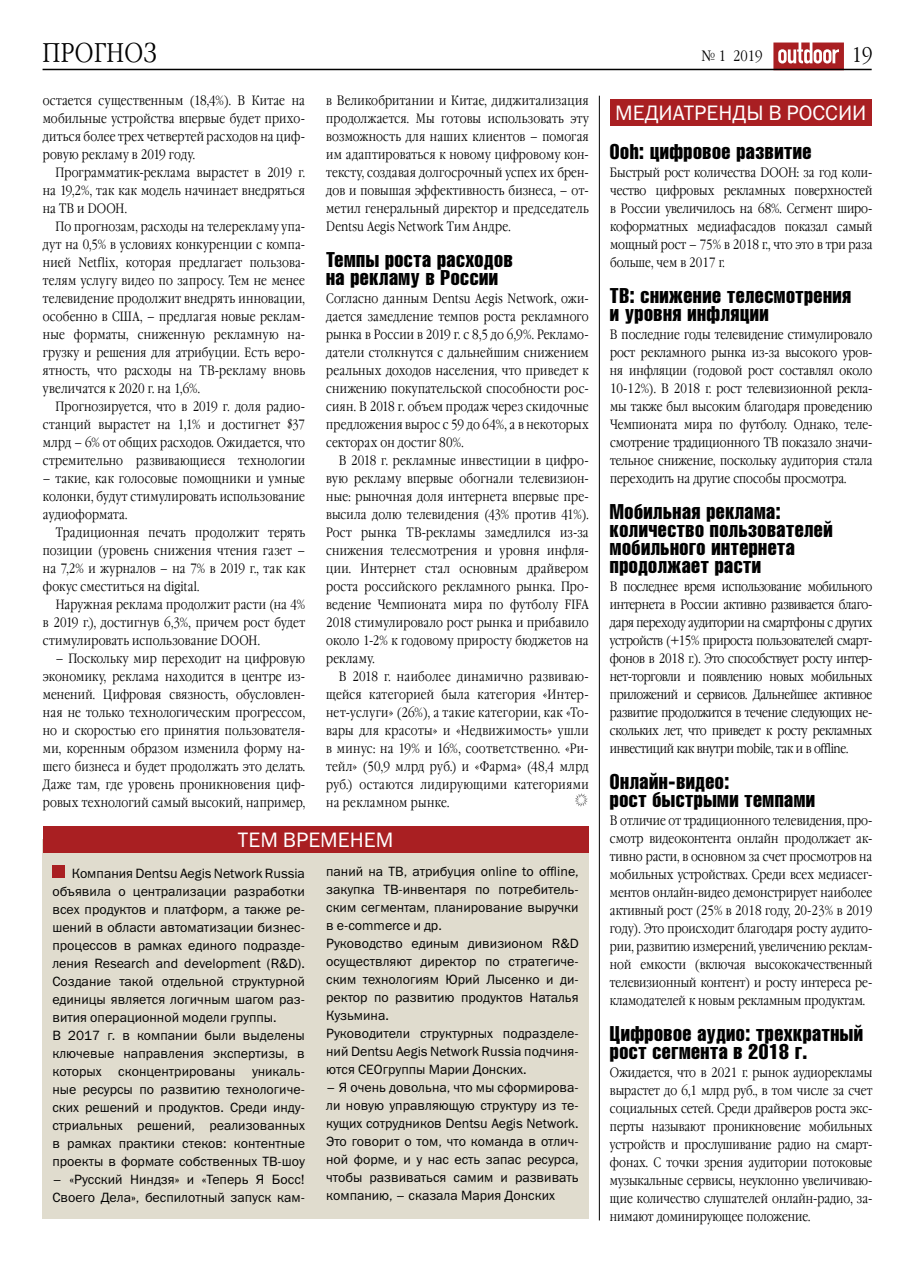
<style>
.page{position:relative;width:915px;height:1263px;background:#fff}
.page>*{position:absolute;margin:0;border:0;box-sizing:border-box;transform-origin:0 0}
.t1{font:300 27px "Garamond Narrow C";letter-spacing:.02em;color:#000}
.t2{font:21px/18px "Helios Compressed";letter-spacing:.025em;color:#000}
.t3{font:21px "Franklin Gothic Book C";color:#fff}
.t4{font:300 21px "Garamond Narrow C";color:#000}
.t5{font:300 15px "Garamond Narrow C";color:#000}
.t6{font:300 13.5px/18px "Garamond Narrow C";letter-spacing:.005em;color:#000;text-align:justify}
.t7{font:13.5px/18px "Franklin Gothic Book C";color:#000}
</style>
<div class="page">
<svg style="left:773px;top:43px;width:70px;height:26px"></svg>
<hr style="left:43px;top:69px;width:828px;height:1px;background:#000">
<div style="left:43px;top:840px;width:545px;height:379px;background:#e0dcce"></div>
<div style="left:43px;top:827px;width:545px;height:26px;background:#a91f22"></div>
<div style="left:609px;top:100px;width:262px;height:26px;background:#a91f22"></div>
<div style="left:52px;top:865px;width:13px;height:13px;background:#a91f22"></div>
<hr style="left:598px;top:96px;width:1px;height:1124px;background:#000">
<svg style="left:575px;top:793px;width:12px;height:14px"></svg>
<h1 class="t1" style="left:43px;top:38px;width:116px">прогноз</h1>
<p class="t5" style="left:701px;top:48px;width:62px">№ 1 2019</p>
<h2 class="t4" style="left:851px;top:43px;width:22px">19</h2>
<p class="t6" style="left:43px;top:92px;width:263px">остается существенным (18,4%). В Китае на мобильные устройства впервые будет прихо&shy;диться более трех четвертей расходов на циф&shy;ровую рекламу в 2019 году.</p>
<p class="t6" style="left:43px;top:164px;width:263px;text-indent:13px">Программатик-реклама вырастет в 2019 г. на 19,2%, так как модель начинает внедряться на ТВ и DOOH.</p>
<p class="t6" style="left:43px;top:218px;width:264px;text-indent:13px">По прогнозам, расходы на телерекламу упа&shy;дут на 0,5% в условиях конкуренции c компа&shy;нией Netflix, которая предлагает пользова&shy;телям услугу видео по запросу. Тем не менее телевидение продолжит внедрять инновации, особенно в США, – предлагая новые реклам&shy;ные форматы, сниженную рекламную на&shy;грузку и решения для атрибуции. Есть веро&shy;ятность, что расходы на ТВ-рекламу вновь увеличатся к 2020 г. на 1,6%.</p>
<p class="t6" style="left:43px;top:398px;width:263px;text-indent:13px">Прогнозируется, что в 2019 г. доля радио&shy;станций вырастет на 1,1% и достигнет $37 млрд – 6% от общих расходов. Ожидается, что стремительно развивающиеся технологии</p>
<p class="t6" style="left:43px;top:470px;width:263px">– такие, как голосовые помощники и умные колонки, будут стимулировать использование аудиоформата.</p>
<p class="t6" style="left:43px;top:524px;width:263px;text-indent:13px">Традиционная печать продолжит терять позиции (уровень снижения чтения газет – на 7,2% и журналов – на 7% в 2019 г., так как фокус сместиться на digital.</p>
<p class="t6" style="left:43px;top:596px;width:263px;text-indent:13px">Наружная реклама продолжит расти (на 4% в 2019 г.), достигнув 6,3%, причем рост будет стимулировать использование DOOH.</p>
<p class="t6" style="left:43px;top:650px;width:263px;text-indent:13px">– Поскольку мир переходит на цифровую экономику, реклама находится в центре из&shy;менений. Цифровая связность, обусловлен&shy;ная не только технологическим прогрессом, но и скоростью его принятия пользователя&shy;ми, коренным образом изменила форму на&shy;шего бизнеса и будет продолжать это делать.<br>Даже там, где уровень проникновения циф&shy;ровых технологий самый высокий, например,</p>
<p class="t6" style="left:326px;top:92px;width:264px">в Великобритании и Китае, диджитализация продолжается. Мы готовы использовать эту возможность для наших клиентов – помогая им адаптироваться к новому цифровому кон&shy;тексту, создавая долгосрочный успех их брен&shy;дов и повышая эффективность бизнеса, – от&shy;метил генеральный директор и председатель Dentsu Aegis Network Тим Андре.</p>
<h2 class="t2" style="left:326px;top:250px;width:188px">Темпы роста расходов на рекламу в России</h2>
<p class="t6" style="left:326px;top:290px;width:264px">Согласно данным Dentsu Aegis Network, ожи&shy;дается замедление темпов роста рекламного рынка в России в 2019 г. с 8,5 до 6,9%. Рекламо&shy;датели столкнутся с дальнейшим снижением реальных доходов населения, что приведет к снижению покупательской способности рос&shy;сиян. В 2018 г. объем продаж через скидочные предложения вырос с 59 до 64%, а в некоторых секторах он достиг 80%.</p>
<p class="t6" style="left:326px;top:452px;width:264px;text-indent:13px">В 2018 г. рекламные инвестиции в цифро&shy;вую рекламу впервые обогнали телевизион&shy;ные: рыночная доля интернета впервые пре&shy;высила долю телевидения (43% против 41%).<br>Рост рынка ТВ-рекламы замедлился из-за снижения телесмотрения и уровня инфля&shy;ции. Интернет стал основным драйвером роста российского рекламного рынка. Про&shy;ведение Чемпионата мира по футболу FIFA 2018 стимулировало рост рынка и прибавило около 1-2% к годовому приросту бюджетов на рекламу.</p>
<p class="t6" style="left:326px;top:668px;width:264px;text-indent:13px">В 2018 г. наиболее динамично развиваю&shy;щейся категорией была категория «Интер&shy;нет-услуги» (26%), а такие категории, как «То&shy;вары для красоты» и «Недвижимость» ушли в минус: на 19% и 16%, соответственно. «Ри&shy;тейл» (50,9 млрд руб.) и «Фарма» (48,4 млрд руб.) остаются лидирующими категориями на рекламном рынке.</p>
<h2 class="t3" style="left:238px;top:828px;width:14px">тем</h2>
<h2 class="t3" style="left:283px;top:828px;width:15px">временем</h2>
<p class="t7" style="left:52px;top:864px;width:254px;text-indent:20px">Компания Dentsu Aegis Network Russia объявила о централизации разработки всех продуктов и платформ, а также ре&shy;шений в области автоматизации бизнес&shy;процессов в рамках единого подразде&shy;ления Research and development (R&amp;D).<br>Создание такой отдельной структурной единицы является логичным шагом раз&shy;вития операционной модели группы.<br>В 2017 г. в компании были выделены ключевые направления экспертизы, в которых сконцентрированы уникаль&shy;ные ресурсы по развитию технологиче&shy;ских решений и продуктов. Среди инду&shy;стриальных решений, реализованных в рамках практики стеков: контентные проекты в формате собственных ТВ-шоу</p>
<p class="t7" style="left:52px;top:1170px;width:254px">– «Русский Ниндзя» и «Теперь Я Босс!<br>Своего Дела», беспилотный запуск кам-</p>
<p class="t7" style="left:326px;top:862px;width:254px">паний на ТВ, атрибуция online to offline, закупка ТВ-инвентаря по потребитель&shy;ским сегментам, планирование выручки в e-commerce и др.<br>Руководство единым дивизионом R&amp;D осуществляют директор по стратегиче&shy;ским технологиям Юрий Лысенко и ди&shy;ректор по развитию продуктов Наталья Кузьмина.<br>Руководители структурных подразделе&shy;ний Dentsu Aegis Network Russia подчиня&shy;ются CEOгруппы Марии Донских.</p>
<p class="t7" style="left:326px;top:1078px;width:254px;text-align:justify">– Я очень довольна, что мы сформирова&shy;ли новую управляющую структуру из те&shy;кущих сотрудников Dentsu Aegis Network.<br>Это говорит о том, что команда в отлич&shy;ной форме, и у нас есть запас ресурса, чтобы развиваться самим и развивать компанию, – сказала Мария Донских</p>
<h2 class="t3" style="left:615px;top:101px;width:31px">Медиатренд</h2>
<h2 class="t3" style="left:746px;top:101px;width:67px">ы в России</h2>
<h2 class="t2" style="left:609px;top:142px;width:203px">Ooh: цифровое развитие</h2>
<p class="t6" style="left:609px;top:164px;width:264px">Быстрый рост количества DOOH: за год коли&shy;чество цифровых рекламных поверхностей в России увеличилось на 68%. Сегмент широ&shy;коформатных медиафасадов показал самый мощный рост – 75% в 2018 г., что это в три раза больше, чем в 2017 г.</p>
<h2 class="t2" style="left:609px;top:286px;width:243px">ТВ: снижение телесмотрения и уровня инфляции</h2>
<p class="t6" style="left:609px;top:326px;width:264px">В последние годы телевидение стимулировало рост рекламного рынка из-за высокого уров&shy;ня инфляции (годовой рост составлял около 10-12%). В 2018 г. рост телевизионной рекла&shy;мы также был высоким благодаря проведению Чемпионата мира по футболу. Однако, теле&shy;смотрение традиционного ТВ показало значи&shy;тельное снижение, поскольку аудитория стала переходить на другие способы просмотра.</p>
<h2 class="t2" style="left:609px;top:502px;width:224px">Мобильная реклама: количество пользователей мобильного интернета продолжает расти</h2>
<p class="t6" style="left:609px;top:578px;width:264px">В последнее время использование мобильного интернета в России активно развивается благо&shy;даря переходу аудитории на смартфоны с других устройств (+15% прироста пользователей смарт&shy;фонов в 2018 г.). Это способствует росту интер&shy;нет-торговли и появлению новых мобильных приложений и сервисов. Дальнейшее активное развитие продолжится в течение следующих не&shy;скольких лет, что приведет к росту рекламных инвестиций как внутри mobile, так и в offline.</p>
<h2 class="t2" style="left:609px;top:772px;width:206px">Онлайн-видео:<br>рост быстрыми темпами</h2>
<p class="t6" style="left:609px;top:812px;width:264px">В отличие от традиционного телевидения, про&shy;смотр видеоконтента онлайн продолжает ак&shy;тивно расти, в основном за счет просмотров на мобильных устройствах. Среди всех медиасег&shy;ментов онлайн-видео демонстрирует наиболее активный рост (25% в 2018 году, 20-23% в 2019 году). Это происходит благодаря росту аудито&shy;рии, развитию измерений, увеличению реклам&shy;ной емкости (включая высококачественный телевизионный контент) и росту интереса ре&shy;кламодателей к новым рекламным продуктам.</p>
<h2 class="t2" style="left:609px;top:1024px;width:254px">Цифровое аудио: трехкратный рост сегмента в 2018 г.</h2>
<p class="t6" style="left:609px;top:1064px;width:264px">Ожидается, что в 2021 г. рынок аудиорекламы вырастет до 6,1 млрд руб., в том числе за счет социальных сетей. Среди драйверов роста экс&shy;перты называют проникновение мобильных устройств и прослушивание радио на смарт&shy;фонах. С точки зрения аудитории потоковые музыкальные сервисы, неуклонно увеличиваю&shy;щие количество слушателей онлайн-радио, за&shy;нимают доминирующее положение.</p>
</div>
